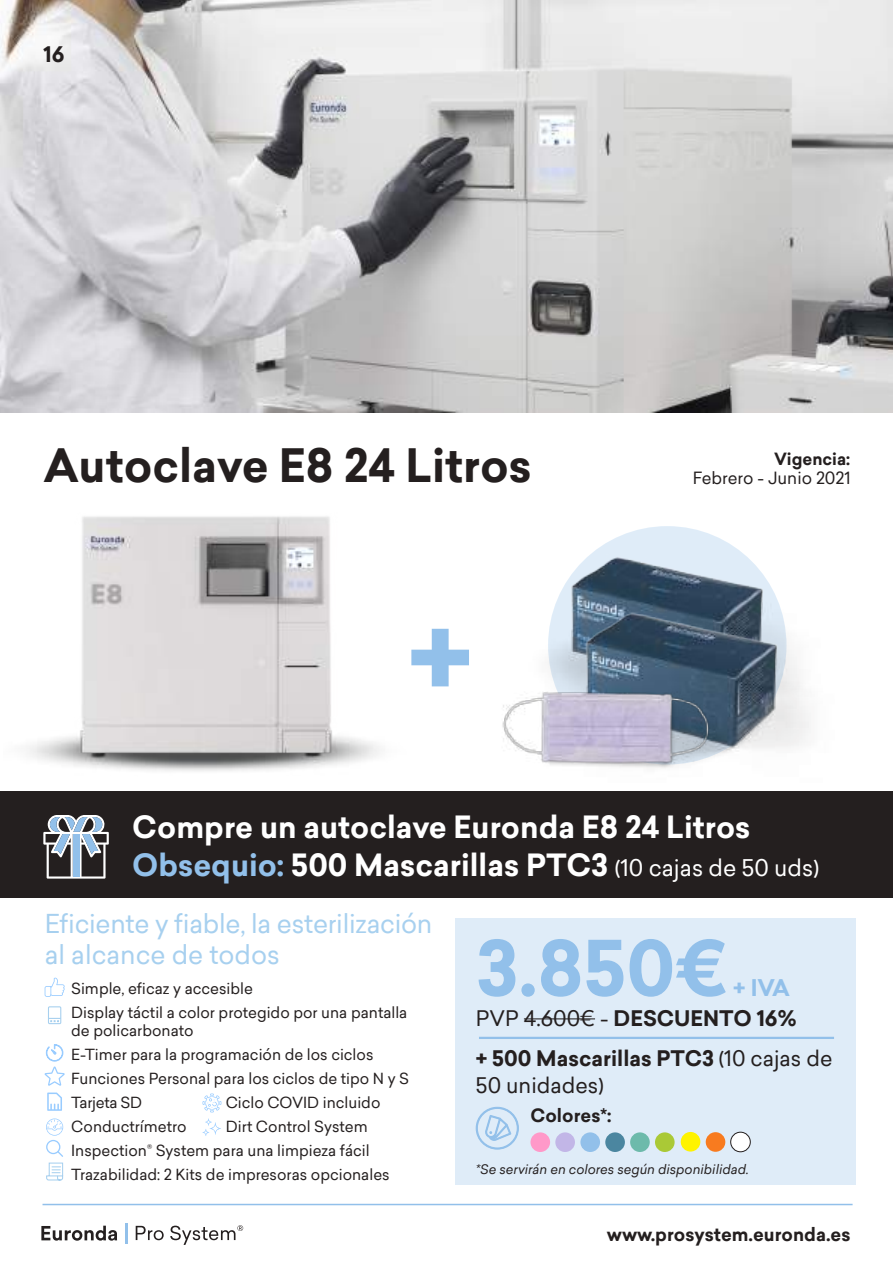
<style>
.page{position:relative;width:893px;height:1263px;background:#fff}
.page>*{position:absolute;margin:0;border:0;box-sizing:border-box;transform-origin:0 0}
.t1{font:700 118.5px "Sailec";color:#92c0ea}
.t2{font:700 75px "Sailec";color:#92c0ea}
.t3{font:700 45px "Sailec";color:#241f1f}
.t4{font:700 30px/37.5px "Sailec";color:#fff}
.t5{font:25.5px/30.6px "Sailec";letter-spacing:-.01em;color:#a7d0ef}
.t6{font:700 22.5px "Sailec";color:#92c0ea}
.t7{font:700 21px/40.5px "Sailec";color:#241f1f}
.t8{font:21px "Sailec";color:#241f1f}
.t9{font:700 18px "Sailec";color:#241f1f}
.t10{font:16.5px "Sailec";color:#241f1f}
.t11{font:700 16.5px "Sailec";color:#241f1f}
.t12{font:15px/24px "Sailec";color:#241f1f}
.t13{font:italic 12.9px "Sailec";color:#241f1f}
.s1{color:#92c0ea}
.s2{font-weight:400;font-size:22.5px}
.s3{font-weight:400}
</style>
<div class="page">
<hr style="left:43px;top:1204px;width:810px;height:1px;background:#92c0ea">
<hr style="left:125px;top:1224px;width:2px;height:20px;background:#92c0ea">
<svg style="left:41px;top:1226px;width:76px;height:15px"></svg>
<svg style="left:136px;top:1226px;width:28px;height:14px"></svg>
<svg style="left:170px;top:1225px;width:73px;height:20px"></svg>
<img style="left:0;top:0;width:893px;height:412px">
<img style="left:3px;top:516px;width:422px;height:276px">
<div style="left:0;top:792px;width:893px;height:106px;background:#241f1f"></div>
<svg style="left:43px;top:815px;width:66px;height:63px"></svg>
<div style="left:73px;top:834px;width:6px;height:42px;background:#92c0ea"></div>
<div style="left:455px;top:918px;width:401px;height:266px;background:#dfecf8"></div>
<hr style="left:524px;top:1018px;width:71px;height:1px;background:#241f1f">
<img style="left:572px;top:526px;width:191px;height:48px">
<img style="left:551px;top:574px;width:258px;height:174px">
<img style="left:502px;top:619px;width:267px;height:149px">
<svg style="left:476px;top:1107px;width:43px;height:42px"></svg>
<div style="left:555px;top:1132px;width:20px;height:20px;background:#c2b6e7;border-radius:50%"></div>
<div style="left:530px;top:1132px;width:20px;height:20px;background:#ff99c9;border-radius:50%"></div>
<div style="left:706px;top:1132px;width:19px;height:20px;background:#f87b1f;border-radius:50%"></div>
<div style="left:580px;top:1132px;width:20px;height:20px;background:#92c0ea;border-radius:50%"></div>
<div style="left:731px;top:1132px;width:19px;height:20px;background:#fff;border-radius:50%"></div>
<div style="left:730px;top:1132px;width:20px;height:20px;border:1px solid #241f1f;border-radius:50%"></div>
<div style="left:605px;top:1132px;width:20px;height:20px;background:#4b86a0;border-radius:50%"></div>
<div style="left:630px;top:1132px;width:20px;height:20px;background:#6dbaab;border-radius:50%"></div>
<div style="left:655px;top:1132px;width:20px;height:20px;background:#aac936;border-radius:50%"></div>
<div style="left:681px;top:1132px;width:19px;height:19px;background:#fff300;border-radius:50%"></div>
<div style="left:48px;top:1006px;width:13px;height:18px;border:1px solid #a7d0ef"></div>
<svg style="left:48px;top:1018px;width:13px;height:4px"></svg>
<svg style="left:202px;top:1093px;width:19px;height:19px"></svg>
<svg style="left:202px;top:1118px;width:19px;height:18px"></svg>
<svg style="left:45px;top:978px;width:20px;height:19px"></svg>
<svg style="left:45px;top:1044px;width:20px;height:42px"></svg>
<svg style="left:47px;top:1092px;width:15px;height:19px"></svg>
<svg style="left:46px;top:1118px;width:18px;height:63px"></svg>
<hr style="left:479px;top:1037px;width:355px;height:2px;background:#92c0ea">
<h3 class="t7" style="left:43px;top:35px;width:23px">16</h3>
<h3 class="t3" style="left:43px;top:433px;width:490px">Autoclave E8 24 Litros</h3>
<h1 class="t1" style="left:408px;top:573px;width:66px">+</h1>
<p class="t11" style="left:774px;top:447px;width:78px">Vigencia:</p>
<p class="t10" style="left:693px;top:467px;width:159px">Febrero - Junio 2021</p>
<h3 class="t4" style="left:132px;top:809px;width:688px">Compre un autoclave Euronda E8 24 Litros<br><span class="s1">Obsequio:</span> 500 Mascarillas PTC3 <span class="s2">(10 cajas de 50 uds)</span></h3>
<h3 class="t5" style="left:45px;top:908px;width:389px">Eficiente y fiable, la esterilización al alcance de todos</h3>
<p class="t12" style="left:71px;top:976px;width:338px">Simple, eficaz y accesible<br>Display táctil a color protegido por una pantalla</p>
<p class="t12" style="left:71px;top:1018px;width:339px">de policarbonato<br>E-Timer para la programación de los ciclos<br>Funciones Personal para los ciclos de tipo N y S<br>Tarjeta SD</p>
<p class="t12" style="left:226px;top:1090px;width:156px">Ciclo COVID incluido</p>
<p class="t12" style="left:71px;top:1114px;width:117px">Conductrímetro</p>
<p class="t12" style="left:71px;top:1114px;width:320px;text-indent:155px">Dirt Control System<br>Inspection<sup>®</sup> System para una limpieza fácil<br>Trazabilidad: 2 Kits de impresoras opcionales</p>
<h2 class="t2" style="left:476px;top:915px;width:254px">3.850€</h2>
<h3 class="t6" style="left:733px;top:971px;width:58px">+ IVA</h3>
<h3 class="t7" style="left:476px;top:998px;width:358px"><span class="s3">PVP 4.600€ -</span> DESCUENTO 16%<br>+ 500 Mascarillas PTC3 <span class="s3">(10 cajas de</span></h3>
<h3 class="t8" style="left:476px;top:1071px;width:129px">50 unidades)</h3>
<p class="t9" style="left:530px;top:1102px;width:83px">Colores*:</p>
<p class="t13" style="left:476px;top:1160px;width:274px">*Se servirán en colores según disponibilidad.</p>
<p class="t9" style="left:607px;top:1221px;width:245px">www.prosystem.euronda.es</p>
</div>
